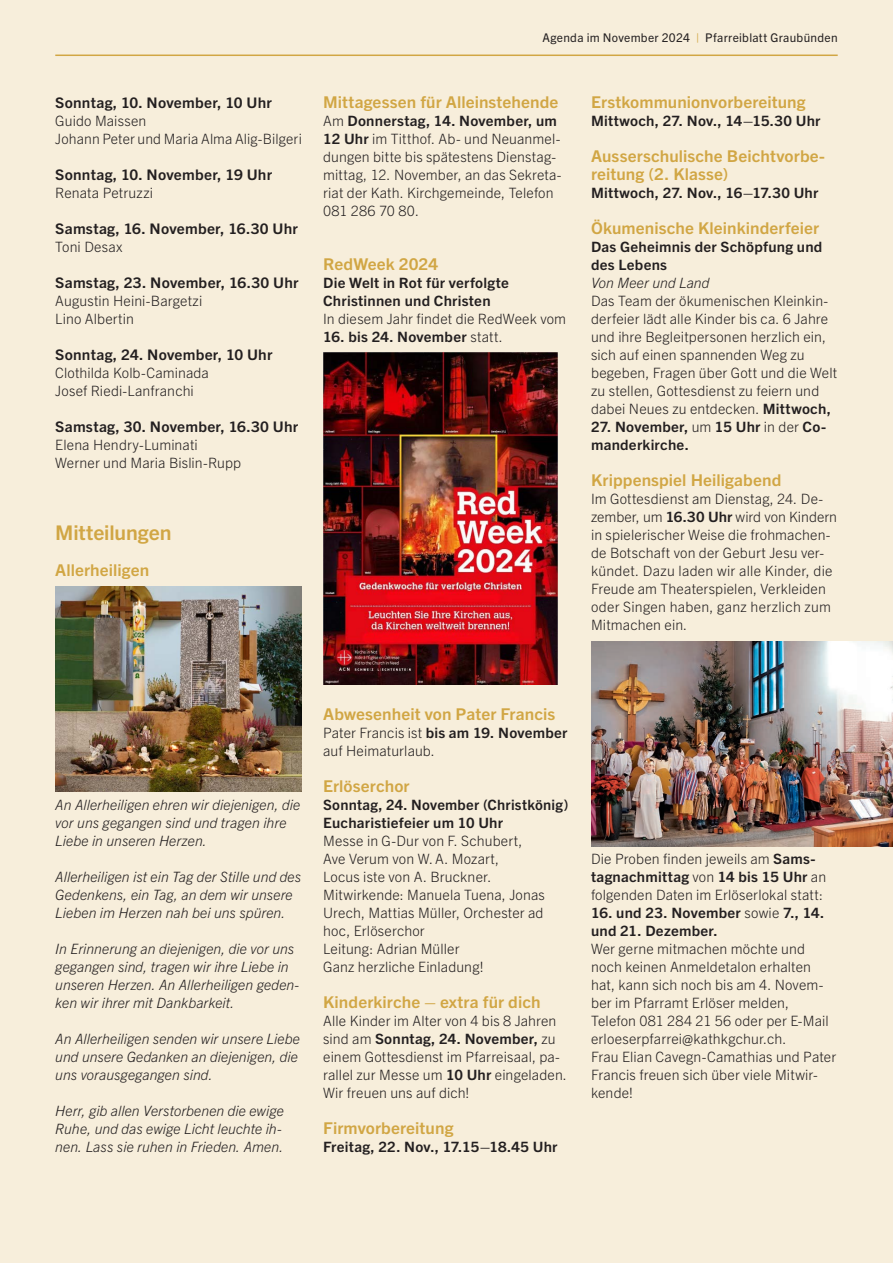
<style>
.page{position:relative;width:893px;height:1263px;background:#f7eedb}
.page>*{position:absolute;margin:0;border:0;box-sizing:border-box;transform-origin:0 0}
.t1{font:700 20.25px "Trade Gothic Next LT Pro";letter-spacing:-.005em;color:#d1a644;scale:1.05 1}
.t2{font:700 16.35px/18px "Trade Gothic Next LT Pro";letter-spacing:.005em;color:#d1a644;scale:1.05 1}
.t3{font:700 14.7px "Trade Gothic Next LT Pro";letter-spacing:.015em;color:#231f20;scale:1.05 1}
.t4{font:300 14.25px/18px "Trade Gothic Next LT Pro";letter-spacing:.01em;color:#231f20}
.t5{font:italic 300 14.25px/18px "Trade Gothic Next LT Pro";letter-spacing:.005em;color:#231f20}
.t6{font:700 14.25px/18px "Trade Gothic Next LT Pro";letter-spacing:.015em;color:#231f20;scale:1.05 1}
.t7{font:700 14.25px/18px "Trade Gothic Next LT Pro";letter-spacing:.015em;color:#231f20}
.t8{font:12px "Trade Gothic Next LT Pro";letter-spacing:.025em;color:#231f20}
.s1{color:#d1a644}
.s2{font-weight:700}
.s3{font-weight:300}
</style>
<div class="page">
<hr style="left:55px;top:55px;width:783px;height:1px;background:#d1a644">
<img style="left:55px;top:586px;width:247px;height:206px">
<img style="left:323px;top:353px;width:235px;height:331px">
<img style="left:591px;top:641px;width:302px;height:205px">
<p class="t3" style="left:55px;top:92px;width:208px">Sonntag, 10. November, 10 Uhr</p>
<p class="t4" style="left:55px;top:111px;width:248px">Guido Maissen<br>Johann Peter und Maria Alma Alig-Bilgeri</p>
<p class="t3" style="left:55px;top:164px;width:208px">Sonntag, 10. November, 19 Uhr</p>
<p class="t4" style="left:55px;top:183px;width:99px">Renata Petruzzi</p>
<p class="t3" style="left:55px;top:218px;width:233px">Samstag, 16. November, 16.30 Uhr</p>
<p class="t4" style="left:55px;top:237px;width:69px">Toni Desax</p>
<p class="t3" style="left:55px;top:272px;width:233px">Samstag, 23. November, 16.30 Uhr</p>
<p class="t4" style="left:55px;top:291px;width:149px">Augustin Heini-Bargetzi<br>Lino Albertin</p>
<p class="t3" style="left:55px;top:344px;width:208px">Sonntag, 24. November, 10 Uhr</p>
<p class="t4" style="left:55px;top:363px;width:155px">Clothilda Kolb-Caminada<br>Josef Riedi-Lanfranchi</p>
<p class="t3" style="left:55px;top:416px;width:233px">Samstag, 30. November, 16.30 Uhr</p>
<p class="t4" style="left:55px;top:435px;width:187px">Elena Hendry-Luminati<br>Werner und Maria Bislin-Rupp</p>
<h1 class="t1" style="left:55px;top:519px;width:112px">Mitteilungen</h1>
<p class="t2" style="left:55px;top:560px;width:91px">Allerheiligen</p>
<p class="t8" style="left:542px;top:30px;width:297px">Agenda im November 2024 <span class="s1">|</span> Pfarreiblatt Graubünden</p>
<p class="t2" style="left:323px;top:92px;width:226px">Mittagessen für Alleinstehende</p>
<p class="t4" style="left:323px;top:111px;width:240px">Am <span class="s2">Donnerstag, 14. November, um<br>12 Uhr</span> im Titthof. Ab- und Neuanmel&shy;dungen bitte bis spätestens Dienstag&shy;mittag, 12. November, an das Sekreta&shy;riat der Kath. Kirchgemeinde, Telefon<br>081 286 70 80.</p>
<p class="t2" style="left:323px;top:254px;width:111px">RedWeek 2024</p>
<p class="t6" style="left:323px;top:273px;width:178px">Die Welt in Rot für verfolgte<br>Christinnen und Christen</p>
<p class="t4" style="left:323px;top:309px;width:245px">In diesem Jahr findet die RedWeek vom</p>
<p class="t6" style="left:323px;top:327px;width:172px">16. bis 24. November <span class="s3">statt.</span></p>
<p class="t2" style="left:591px;top:92px;width:206px">Erstkommunionvorbereitung</p>
<p class="t6" style="left:591px;top:111px;width:220px">Mittwoch, 27. Nov., 14–15.30 Uhr</p>
<p class="t2" style="left:591px;top:146px;width:224px">Ausserschulische Beichtvorbe&shy;reitung (2. Klasse)</p>
<p class="t6" style="left:591px;top:183px;width:218px">Mittwoch, 27. Nov., 16–17.30 Uhr</p>
<p class="t2" style="left:591px;top:218px;width:219px">Ökumenische Kleinkinderfeier</p>
<p class="t6" style="left:591px;top:237px;width:222px">Das Geheimnis der Schöpfung und des Lebens</p>
<p class="t5" style="left:591px;top:273px;width:120px">Von Meer und Land</p>
<p class="t4" style="left:591px;top:291px;width:248px">Das Team der ökumenischen Kleinkin&shy;derfeier lädt alle Kinder bis ca. 6 Jahre und ihre Begleitpersonen herzlich ein, sich auf einen spannenden Weg zu begeben, Fragen über Gott und die Welt zu stellen, Gottesdienst zu feiern und dabei Neues zu entdecken. <span class="s2">Mittwoch,</span></p>
<p class="t6" style="left:591px;top:417px;width:225px">27. November, <span class="s3">um</span> 15 Uhr <span class="s3">in der</span> Co&shy;manderkirche.</p>
<p class="t2" style="left:591px;top:470px;width:183px">Krippenspiel Heiligabend</p>
<p class="t4" style="left:591px;top:489px;width:248px">Im Gottesdienst am Dienstag, 24. De&shy;zember, um <span class="s2">16.30 Uhr</span> wird von Kindern in spielerischer Weise die frohmachen&shy;de Botschaft von der Geburt Jesu ver&shy;kündet. Dazu laden wir alle Kinder, die Freude am Theaterspielen, Verkleiden oder Singen haben, ganz herzlich zum Mitmachen ein.</p>
<p class="t5" style="left:55px;top:795px;width:247px">An Allerheiligen ehren wir diejenigen, die vor uns gegangen sind und tragen ihre<br>Liebe in unseren Herzen.</p>
<p class="t5" style="left:55px;top:867px;width:248px">Allerheiligen ist ein Tag der Stille und des<br>Gedenkens, ein Tag, an dem wir unsere<br>Lieben im Herzen nah bei uns spüren.</p>
<p class="t5" style="left:55px;top:939px;width:245px">In Erinnerung an diejenigen, die vor uns gegangen sind, tragen wir ihre Liebe in unseren Herzen. An Allerheiligen geden&shy;ken wir ihrer mit Dankbarkeit.</p>
<p class="t5" style="left:55px;top:1029px;width:246px">An Allerheiligen senden wir unsere Liebe und unsere Gedanken an diejenigen, die uns vorausgegangen sind.</p>
<p class="t5" style="left:55px;top:1101px;width:230px">Herr, gib allen Verstorbenen die ewige<br>Ruhe, und das ewige Licht leuchte ih&shy;nen. Lass sie ruhen in Frieden. Amen.</p>
<p class="t2" style="left:323px;top:704px;width:223px">Abwesenheit von Pater Francis</p>
<p class="t4" style="left:323px;top:723px;width:246px">Pater Francis ist <span class="s2">bis am 19. November </span>auf Heimaturlaub.</p>
<p class="t2" style="left:323px;top:776px;width:84px">Erlöserchor</p>
<p class="t7" style="left:323px;top:795px;width:247px">Sonntag, 24. November (Christkönig)<br>Eucharistiefeier um 10 Uhr</p>
<p class="t4" style="left:323px;top:831px;width:223px">Messe in G-Dur von F. Schubert,<br>Ave Verum von W.A. Mozart,<br>Locus iste von A. Bruckner.<br>Mitwirkende: Manuela Tuena, Jonas<br>Urech, Mattias Müller, Orchester ad hoc, Erlöserchor<br>Leitung: Adrian Müller<br>Ganz herzliche Einladung!</p>
<p class="t2" style="left:323px;top:992px;width:209px">Kinderkirche – extra für dich</p>
<p class="t4" style="left:323px;top:1011px;width:245px">Alle Kinder im Alter von 4 bis 8 Jahren sind am <span class="s2">Sonntag, 24. November,</span> zu einem Gottesdienst im Pfarreisaal, pa&shy;rallel zur Messe um <span class="s2">10 Uhr</span> eingeladen.<br>Wir freuen uns auf dich!</p>
<p class="t2" style="left:323px;top:1118px;width:126px">Firmvorbereitung</p>
<p class="t6" style="left:323px;top:1137px;width:225px">Freitag, 22. Nov., 17.15–18.45 Uhr</p>
<p class="t4" style="left:591px;top:849px;width:237px">Die Proben finden jeweils am <span class="s2">Sams&shy;tagnachmittag</span> von <span class="s2">14 bis 15 Uhr</span> an folgenden Daten im Erlöserlokal statt:</p>
<p class="t6" style="left:591px;top:903px;width:224px">16. und 23. November <span class="s3">sowie</span> 7., 14. und 21. Dezember.</p>
<p class="t4" style="left:591px;top:939px;width:247px">Wer gerne mitmachen möchte und noch keinen Anmeldetalon erhalten hat, kann sich noch bis am 4. Novem&shy;ber im Pfarramt Erlöser melden,<br>Telefon 081 284 21 56 oder per E-Mail erloeserpfarrei@kathkgchur.ch.<br>Frau Elian Cavegn-Camathias und Pater<br>Francis freuen sich über viele Mitwir&shy;kende!</p>
</div>
